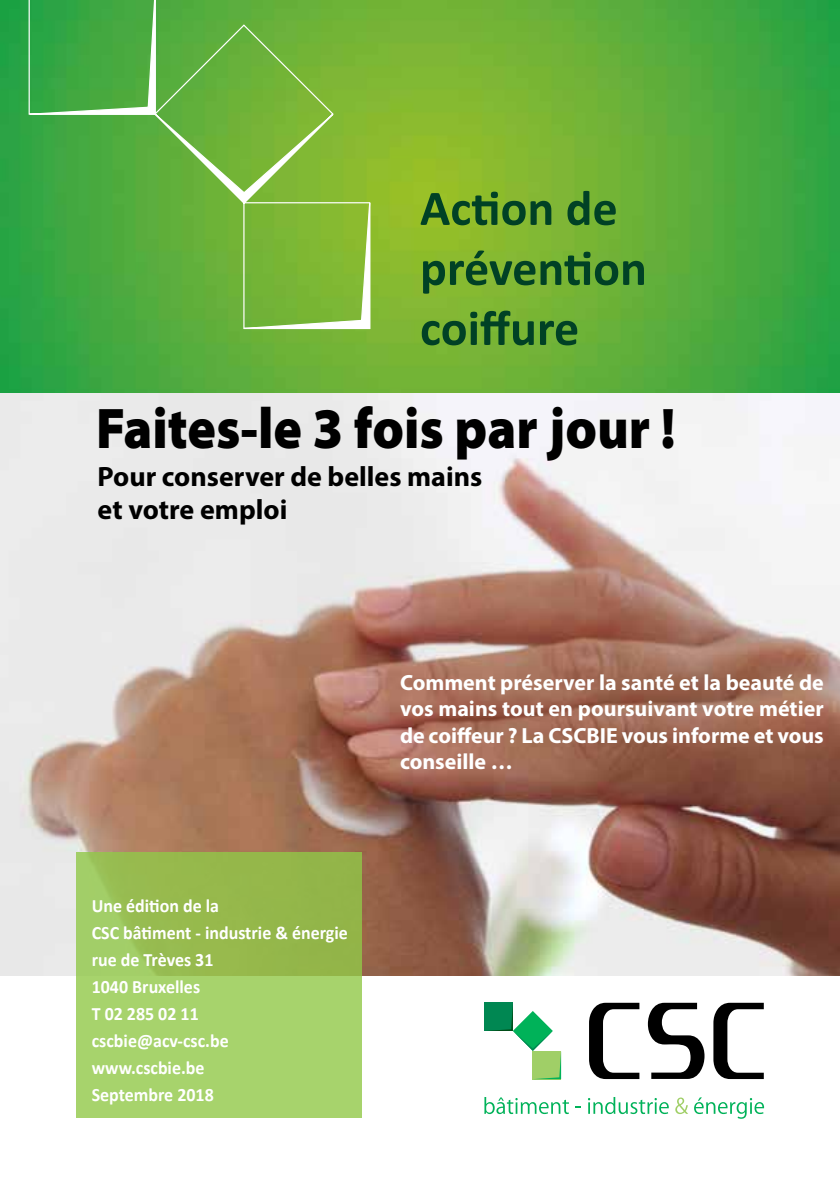
<style>
.page{position:relative;width:840px;height:1191px;background:#fff}
.page>*{position:absolute;margin:0;border:0;box-sizing:border-box;transform-origin:0 0}
.t1{font:900 semi-expanded 57.6px "Myriad Pro";color:#000;scale:.87 1}
.t2{font:700 50px/60px "Calibri";color:#004125}
.t3{font:700 28px/33.6px "Myriad Pro";color:#000}
.t4{font:700 22px/26.4px "Myriad Pro";color:#fff;text-align:justify}
.t5{font:700 18.8px/27px "Calibri";color:#fff;scale:.95 1}
</style>
<div class="page">
<img style="left:0;top:392px;width:839px;height:583px">
<svg style="left:0;top:0;width:839px;height:392px;background:#60af39"></svg>
<svg style="left:76px;top:852px;width:285px;height:266px;background:#9fc85f"></svg>
<svg style="left:27px;top:0;width:344px;height:330px;background:#64b242"></svg>
<svg style="left:484px;top:1097px;width:84px;height:17px"></svg>
<svg style="left:588px;top:1097px;width:80px;height:17px"></svg>
<svg style="left:694px;top:1097px;width:69px;height:21px"></svg>
<svg style="left:675px;top:1097px;width:12px;height:17px"></svg>
<svg style="left:589px;top:1002px;width:50px;height:77px"></svg>
<svg style="left:647px;top:1002px;width:57px;height:77px"></svg>
<svg style="left:713px;top:1002px;width:50px;height:77px"></svg>
<svg style="left:484px;top:1002px;width:76px;height:77px"></svg>
<h2 class="t2" style="left:420px;top:178px;width:228px">Action de prévention coiffure</h2>
<h1 class="t1" style="left:96px;top:396px;width:667px">Faites-le 3 fois par jour !</h1>
<h3 class="t3" style="left:97px;top:458px;width:386px">Pour conserver de belles mains et votre emploi</h3>
<p class="t5" style="left:92px;top:892px;width:271px">Une édition de la<br>CSC bâtiment - industrie &amp; énergie rue de Trèves 31<br>1040 Bruxelles<br>T 02 285 02 11<br>cscbie@acv‑csc.be<br>www.cscbie.be<br>Septembre 2018</p>
<p class="t4" style="left:400px;top:668px;width:425px">Comment préserver la santé et la beauté de vos mains tout en poursuivant votre métier de coiffeur ? La CSCBIE vous informe et vous conseille …</p>
</div>
